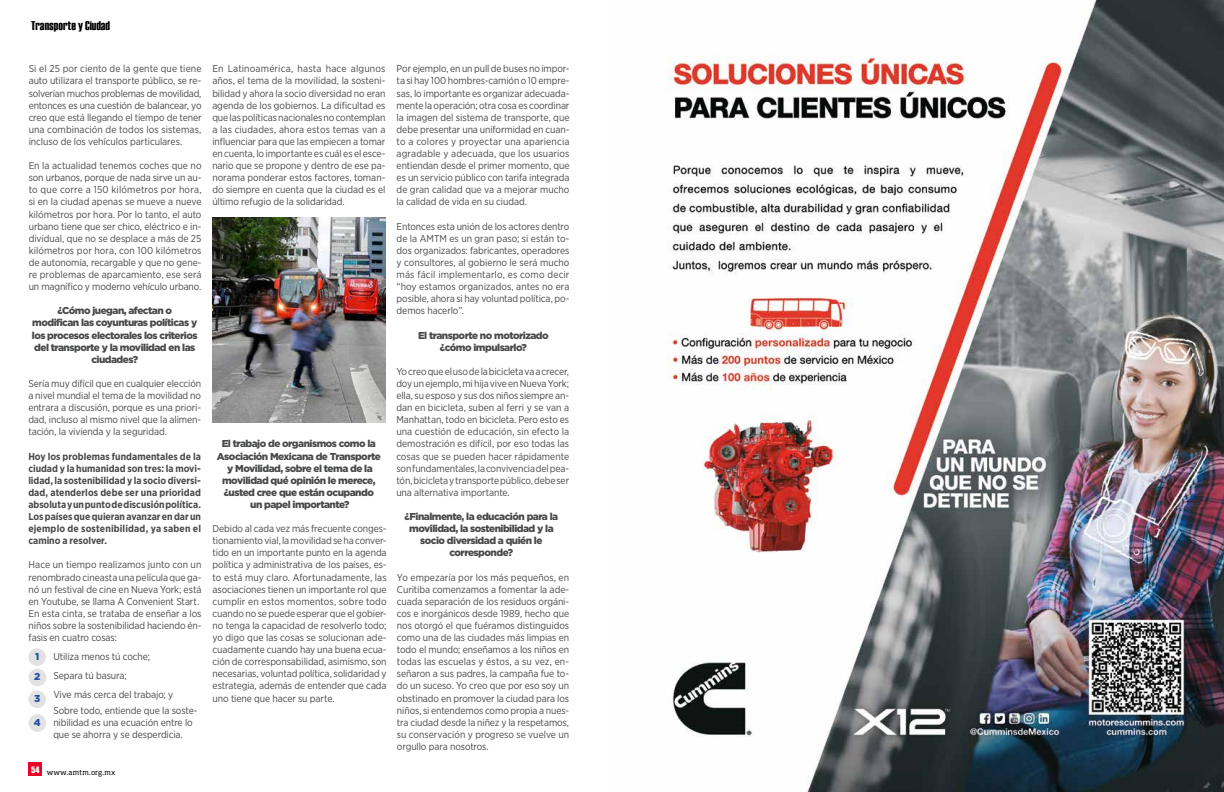
<style>
.page{position:relative;width:1224px;height:792px;background:#fff}
.page>*{position:absolute;margin:0;border:0;box-sizing:border-box;transform-origin:0 0}
.t1{font:12.6px "Haettenschweiler";color:#000}
.t2{font:10px/12.1px "Gotham Narrow";letter-spacing:-.01em;color:#484949;text-align:justify}
.t3{font:900 10px/12.1px "Gotham";letter-spacing:-.05em;color:#484949;text-align:center}
.t4{font:700 10px/12.1px "Gotham Narrow";letter-spacing:.01em;color:#484949;text-align:justify}
.t5{font:900 10px/20.4px "Gotham";color:#2353a1}
.t6{font:7.2px "Soho Pro";letter-spacing:.025em;color:#000}
</style>
<div class="page">
<div style="left:28px;top:648px;width:18px;height:18px;background:#e2e2e2;border-radius:50%"></div>
<div style="left:29px;top:669px;width:17px;height:17px;background:#e2e2e2;border-radius:50%"></div>
<div style="left:28px;top:691px;width:18px;height:17px;background:#e2e2e2;border-radius:50%"></div>
<div style="left:29px;top:714px;width:17px;height:18px;background:#e2e2e2;border-radius:50%"></div>
<img style="left:668px;top:0;width:556px;height:792px">
<img style="left:213px;top:218px;width:172px;height:205px">
<div style="left:29px;top:762px;width:13px;height:14px;background:#ea0029"></div>
<p class="t1" style="left:31px;top:19px;width:80px">Transporte y Ciudad</p>
<p class="t2" style="left:29px;top:63px;width:174px">Si el 25 por ciento de la gente que tiene auto utilizara el transporte público, se re&shy;solverían muchos problemas de movilidad, entonces es una cuestión de balancear, yo creo que está llegando el tiempo de tener una combinación de todos los sistemas, incluso de los vehículos particulares.</p>
<p class="t2" style="left:29px;top:159px;width:174px">En la actualidad tenemos coches que no son urbanos, porque de nada sirve un au&shy;to que corre a 150 kilómetros por hora, si en la ciudad apenas se mueve a nueve kilómetros por hora. Por lo tanto, el auto urbano tiene que ser chico, eléctrico e in&shy;dividual, que no se desplace a más de 25 kilómetros por hora, con 100 kilómetros de autonomía, recargable y que no gene&shy;re problemas de aparcamiento, ese será un magnífico y moderno vehículo urbano.</p>
<p class="t3" style="left:32px;top:305px;width:167px">¿Cómo juegan, afectan o<br>modifican las coyunturas políticas y los procesos electorales los criterios del transporte y la movilidad en las ciudades?</p>
<p class="t2" style="left:28px;top:377px;width:174px">Sería muy difícil que en cualquier elección a nivel mundial el tema de la movilidad no entrara a discusión, porque es una priori&shy;dad, incluso al mismo nivel que la alimen&shy;tación, la vivienda y la seguridad.</p>
<p class="t4" style="left:28px;top:450px;width:174px">Hoy los problemas fundamentales de la ciudad y la humanidad son tres: la movi&shy;lidad, la sostenibilidad y la socio diversi&shy;dad, atenderlos debe ser una prioridad absoluta y un punto de discusión política.<br>Los países que quieran avanzar en dar un ejemplo de sostenibilidad, ya saben el camino a resolver.</p>
<p class="t2" style="left:29px;top:559px;width:174px;text-align:left">Hace un tiempo realizamos junto con un renombrado cineasta una película que ga&shy;nó un festival de cine en Nueva York; está en Youtube, se llama A Convenient Start.<br>En esta cinta, se trataba de enseñar a los niños sobre la sostenibilidad haciendo én&shy;fasis en cuatro cosas:</p>
<p class="t5" style="left:34px;top:646px;width:8px">1<br>2</p>
<p class="t5" style="left:34px;top:688px;width:8px">3</p>
<p class="t5" style="left:34px;top:712px;width:8px">4</p>
<p class="t2" style="left:53px;top:650px;width:98px">Utiliza menos tú coche;</p>
<p class="t2" style="left:53px;top:665px;width:122px;line-height:19.3px">Separa tú basura;<br>Vive más cerca del trabajo; y</p>
<p class="t2" style="left:53px;top:704px;width:146px;text-align:left">Sobre todo, entiende que la soste&shy;nibilidad es una ecuación entre lo que se ahorra y se desperdicia.</p>
<p class="t6" style="left:31px;top:767px;width:86px"><sup>54</sup> www.amtm.org.mx</p>
<p class="t2" style="left:212px;top:63px;width:175px">En Latinoamérica, hasta hace algunos años, el tema de la movilidad, la sosteni&shy;bilidad y ahora la socio diversidad no eran agenda de los gobiernos. La dificultad es que las políticas nacionales no contemplan a las ciudades, ahora estos temas van a influenciar para que las empiecen a tomar en cuenta, lo importante es cuál es el esce&shy;nario que se propone y dentro de ese pa&shy;norama ponderar estos factores, toman&shy;do siempre en cuenta que la ciudad es el último refugio de la solidaridad.</p>
<p class="t3" style="left:217px;top:438px;width:165px">El trabajo de organismos como la<br>Asociación Mexicana de Transporte y Movilidad, sobre el tema de la movilidad qué opinión le merece, ¿usted cree que están ocupando un papel importante?</p>
<p class="t2" style="left:213px;top:522px;width:176px">Debido al cada vez más frecuente conges&shy;tionamiento vial, la movilidad se ha conver&shy;tido en un importante punto en la agenda política y administrativa de los países, es&shy;to está muy claro. Afortunadamente, las asociaciones tienen un importante rol que cumplir en estos momentos, sobre todo cuando no se puede esperar que el gobier&shy;no tenga la capacidad de resolverlo todo; yo digo que las cosas se solucionan ade&shy;cuadamente cuando hay una buena ecua&shy;ción de corresponsabilidad, asimismo, son necesarias, voluntad política, solidaridad y estrategia, además de entender que cada uno tiene que hacer su parte.</p>
<p class="t2" style="left:397px;top:63px;width:174px">Por ejemplo, en un pull de buses no impor&shy;ta si hay 100 hombres-camión o 10 empre&shy;sas, lo importante es organizar adecuada&shy;mente la operación; otra cosa es coordinar la imagen del sistema de transporte, que debe presentar una uniformidad en cuan&shy;to a colores y proyectar una apariencia agradable y adecuada, que los usuarios entiendan desde el primer momento, que es un servicio público con tarifa integrada de gran calidad que va a mejorar mucho la calidad de vida en su ciudad.</p>
<p class="t2" style="left:397px;top:220px;width:174px">Entonces esta unión de los actores dentro de la AMTM es un gran paso; si están to&shy;dos organizados: fabricantes, operadores y consultores, al gobierno le será mucho más fácil implementarlo, es como decir “hoy estamos organizados, antes no era posible, ahora si hay voluntad política, po&shy;demos hacerlo”.</p>
<p class="t3" style="left:418px;top:329px;width:132px">El transporte no motorizado ¿cómo impulsarlo?</p>
<p class="t2" style="left:396px;top:365px;width:174px">Yo creo que el uso de la bicicleta va a crecer, doy un ejemplo, mi hija vive en Nueva York; ella, su esposo y sus dos niños siempre an&shy;dan en bicicleta, suben al ferri y se van a Manhattan, todo en bicicleta. Pero esto es una cuestión de educación, sin efecto la demostración es difícil, por eso todas las cosas que se pueden hacer rápidamente son fundamentales, la convivencia del pea&shy;tón, bicicleta y transporte público, debe ser una alternativa importante.</p>
<p class="t3" style="left:405px;top:510px;width:155px">¿Finalmente, la educación para la movilidad, la sostenibilidad y la socio diversidad a quién le corresponde?</p>
<p class="t2" style="left:397px;top:571px;width:174px">Yo empezaría por los más pequeños, en Curitiba comenzamos a fomentar la ade&shy;cuada separación de los residuos orgáni&shy;cos e inorgánicos desde 1989, hecho que nos otorgó el que fuéramos distinguidos como una de las ciudades más limpias en todo el mundo; enseñamos a los niños en todas las escuelas y éstos, a su vez, en&shy;señaron a sus padres, la campaña fue to&shy;do un suceso. Yo creo que por eso soy un obstinado en promover la ciudad para los niños, si entendemos como propia a nues&shy;tra ciudad desde la niñez y la respetamos, su conservación y progreso se vuelve un orgullo para nosotros.</p>
</div>
